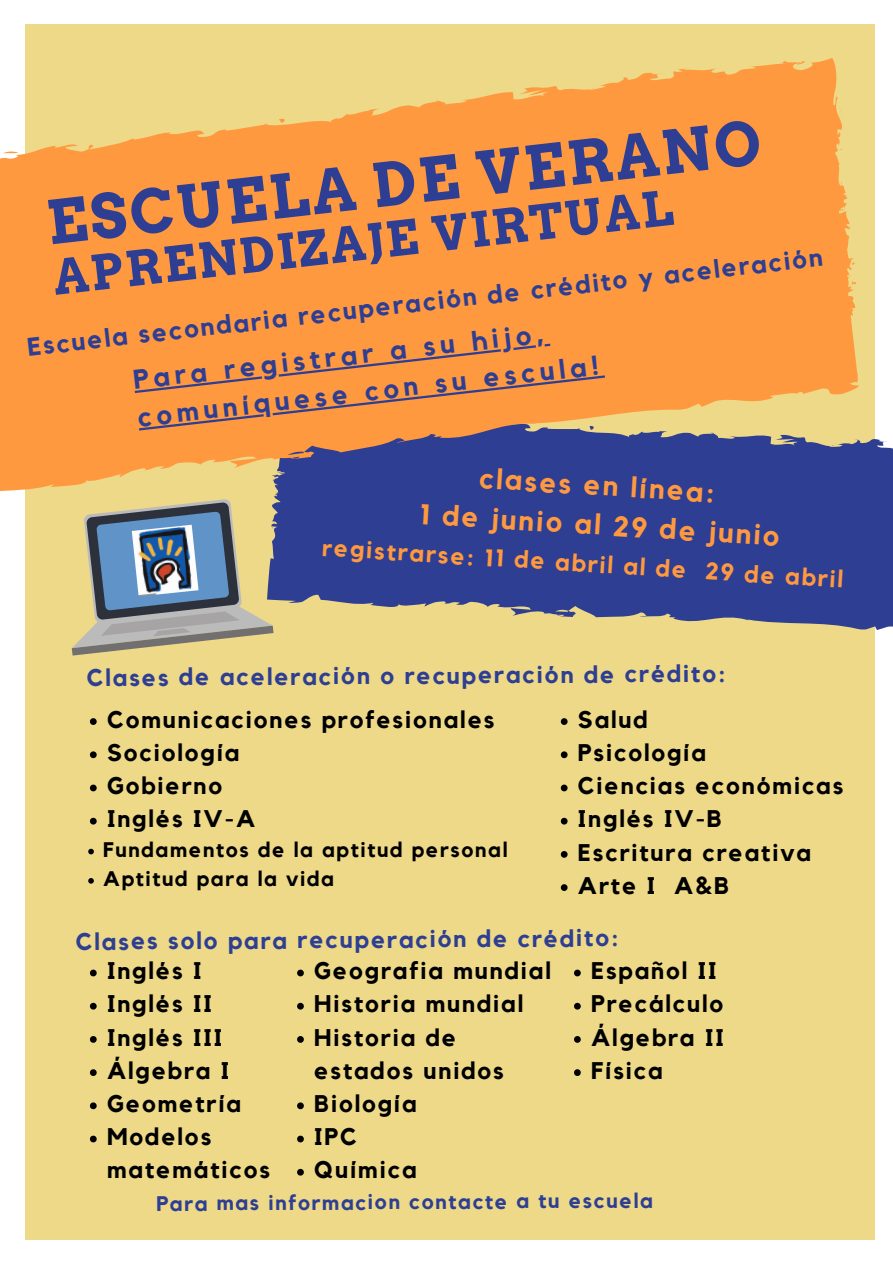
<style>
.page{position:relative;width:893px;height:1263px;background:#fff}
.page>*{position:absolute;margin:0;border:0;box-sizing:border-box;transform-origin:0 0}
.t1{font:700 60px "Arvo";color:#2e3e92}
.t2{font:700 48px "Arvo";color:#2e3e92}
.t3{font:700 28.5px "Kollektif";color:#ff9940}
.t4{font:700 27px/37.4px "Kollektif";color:#2e3e92}
.t5{font:700 25.5px "Kollektif";color:#2e3e92}
.t6{font:700 24px/33.2px "Kollektif";letter-spacing:.08em;color:#000}
.t7{font:700 24px "Kollektif";letter-spacing:.075em;color:#2e3e92}
.t8{font:700 24px "Kollektif";color:#ff9940}
.t9{font:700 21px "Kollektif";letter-spacing:.08em;color:#000}
.t10{font:700 21px "Kollektif";letter-spacing:.075em;color:#2e3e92}
</style>
<div class="page">
<div style="left:26px;top:24px;width:848px;height:1215px;background:#edd987"></div>
<svg style="left:273px;top:439px;width:620px;height:209px;fill:#2e3e92"></svg>
<svg style="left:0;top:49px;width:876px;height:455px;fill:#ff9940"></svg>
<svg style="left:69px;top:499px;width:204px;height:156px"></svg>
<img style="left:132px;top:525px;width:66px;height:71px">
<svg style="left:135px;top:344px;width:470px;height:86px;background:#f39545"></svg>
<svg style="left:90px;top:718px;width:7px;height:7px"></svg>
<svg style="left:90px;top:751px;width:7px;height:7px"></svg>
<svg style="left:90px;top:784px;width:7px;height:7px"></svg>
<svg style="left:90px;top:818px;width:7px;height:6px"></svg>
<svg style="left:88px;top:849px;width:6px;height:5px"></svg>
<svg style="left:88px;top:878px;width:6px;height:6px"></svg>
<svg style="left:561px;top:718px;width:6px;height:7px"></svg>
<svg style="left:561px;top:751px;width:6px;height:7px"></svg>
<svg style="left:561px;top:784px;width:6px;height:7px"></svg>
<svg style="left:561px;top:818px;width:6px;height:6px"></svg>
<svg style="left:561px;top:851px;width:6px;height:7px"></svg>
<svg style="left:561px;top:884px;width:6px;height:7px"></svg>
<svg style="left:90px;top:969px;width:7px;height:7px"></svg>
<svg style="left:90px;top:1003px;width:7px;height:6px"></svg>
<svg style="left:90px;top:1036px;width:7px;height:7px"></svg>
<svg style="left:90px;top:1069px;width:7px;height:7px"></svg>
<svg style="left:90px;top:1102px;width:7px;height:7px"></svg>
<svg style="left:90px;top:1135px;width:7px;height:7px"></svg>
<svg style="left:297px;top:969px;width:7px;height:7px"></svg>
<svg style="left:297px;top:1003px;width:7px;height:6px"></svg>
<svg style="left:297px;top:1036px;width:7px;height:7px"></svg>
<svg style="left:297px;top:1102px;width:7px;height:7px"></svg>
<svg style="left:297px;top:1135px;width:7px;height:7px"></svg>
<svg style="left:297px;top:1169px;width:7px;height:6px"></svg>
<svg style="left:574px;top:969px;width:7px;height:7px"></svg>
<svg style="left:574px;top:1003px;width:7px;height:6px"></svg>
<svg style="left:574px;top:1036px;width:7px;height:7px"></svg>
<svg style="left:574px;top:1069px;width:7px;height:7px"></svg>
<p class="t1" style="left:43px;top:185px;width:720px;rotate:-6deg">ESCUELA DE VERANO</p>
<p class="t2" style="left:50px;top:247px;width:625px;rotate:-6deg">APRENDIZAJE VIRTUAL</p>
<p class="t5" style="left:26px;top:332px;width:802px;rotate:-6deg">Escuela secondaria recuperación de crédito y aceleración</p>
<p class="t4" style="left:131px;top:361px;width:466px;rotate:-6deg">Para registrar a su hijo, comuníquese con su escula!</p>
<p class="t3" style="left:480px;top:464px;width:237px;rotate:4deg">clases en línea:</p>
<p class="t3" style="left:421px;top:499px;width:362px;rotate:4deg">1 de junio al 29 de junio</p>
<p class="t8" style="left:323px;top:534px;width:523px;rotate:4deg">registrarse: 11 de abril al de 29 de abril</p>
<p class="t7" style="left:87px;top:664px;width:640px">Clases de aceleración o recuperación de crédito:</p>
<p class="t6" style="left:107px;top:704px;width:389px">Comunicaciones profesionales</p>
<p class="t6" style="left:107px;top:737px;width:134px">Sociología</p>
<p class="t6" style="left:107px;top:770px;width:117px">Gobierno</p>
<p class="t6" style="left:107px;top:803px;width:150px">Inglés IV-A</p>
<p class="t9" style="left:103px;top:840px;width:406px">Fundamentos de la aptitud personal</p>
<p class="t9" style="left:103px;top:869px;width:232px">Aptitud para la vida</p>
<p class="t7" style="left:76px;top:928px;width:544px">Clases solo para recuperación de crédito:</p>
<p class="t6" style="left:578px;top:704px;width:71px">Salud</p>
<p class="t6" style="left:578px;top:737px;width:130px">Psicología</p>
<p class="t6" style="left:578px;top:770px;width:267px">Ciencias económicas</p>
<p class="t6" style="left:578px;top:803px;width:145px">Inglés IV-B</p>
<p class="t6" style="left:578px;top:836px;width:235px">Escritura creativa</p>
<p class="t6" style="left:578px;top:870px;width:152px">Arte I A&amp;B</p>
<p class="t6" style="left:107px;top:955px;width:96px">Inglés I</p>
<p class="t6" style="left:107px;top:988px;width:106px">Inglés II</p>
<p class="t6" style="left:107px;top:1021px;width:117px">Inglés III</p>
<p class="t6" style="left:107px;top:1055px;width:124px">Álgebra I</p>
<p class="t6" style="left:107px;top:1088px;width:136px">Geometría</p>
<p class="t6" style="left:107px;top:1121px;width:165px">Modelos matemáticos</p>
<p class="t6" style="left:314px;top:955px;width:238px">Geografia mundial</p>
<p class="t6" style="left:314px;top:988px;width:210px">Historia mundial</p>
<p class="t6" style="left:314px;top:1021px;width:191px">Historia de estados unidos</p>
<p class="t6" style="left:314px;top:1088px;width:104px">Biología</p>
<p class="t6" style="left:314px;top:1121px;width:44px">IPC</p>
<p class="t6" style="left:314px;top:1154px;width:104px">Química</p>
<p class="t6" style="left:591px;top:955px;width:127px">Español II</p>
<p class="t6" style="left:591px;top:988px;width:134px">Precálculo</p>
<p class="t6" style="left:591px;top:1021px;width:134px">Álgebra II</p>
<p class="t6" style="left:591px;top:1055px;width:73px">Física</p>
<p class="t10" style="left:156px;top:1192px;width:498px">Para mas informacion contacte a tu escuela</p>
</div>
